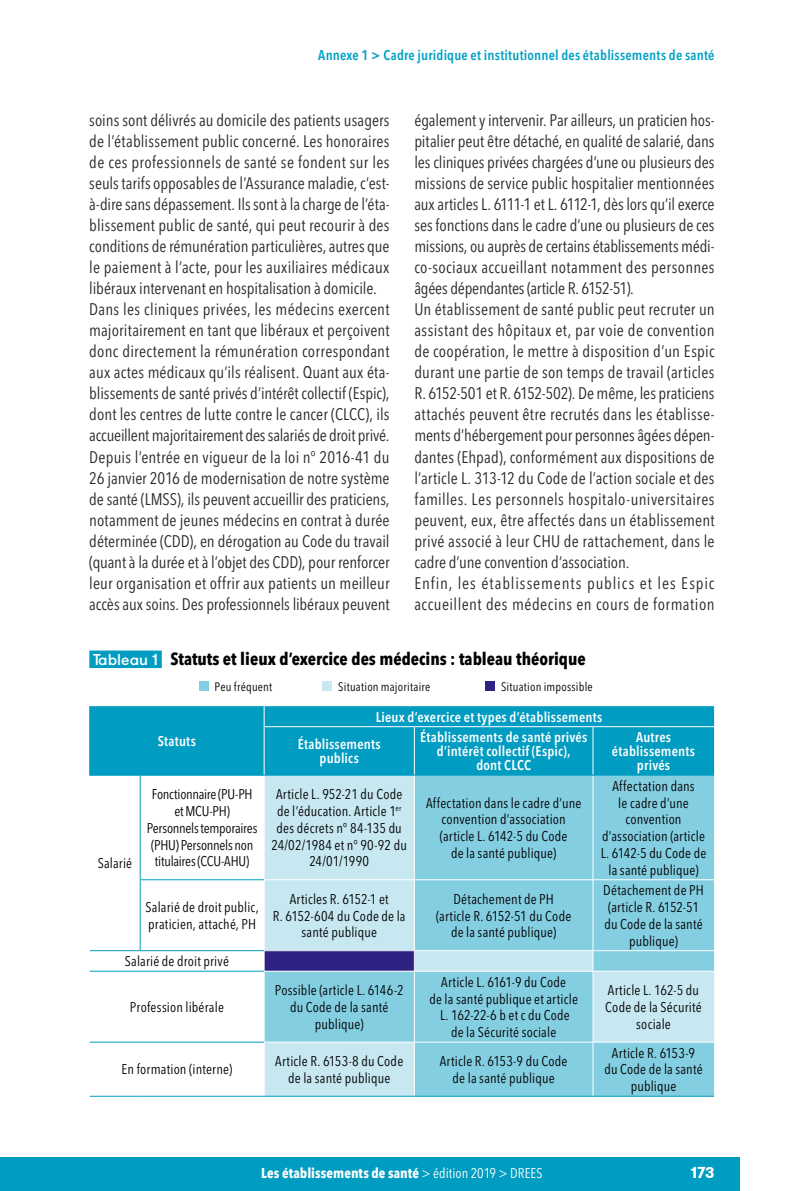
<style>
.page{position:relative;width:794px;height:1191px;background:#fff}
.page>*{position:absolute;margin:0;border:0;box-sizing:border-box;transform-origin:0 0}
.t1{font:700 condensed 17.5px "Avenir Next LT Pro";color:#000}
.t2{font:condensed 16.62px/21px "Avenir Next LT Pro";letter-spacing:.005em;color:#272726}
.t3{font:700 15.75px "GT Walsheim";color:#fff}
.t4{font:condensed 14px/16.8px "Avenir Next LT Pro";letter-spacing:.01em;color:#000;text-align:center}
.t5{font:600 condensed 14px/14px "Avenir Next LT Pro";letter-spacing:.015em;color:#fff;text-align:center}
.t6{font:condensed 14px/16.8px "Avenir Next LT Pro";letter-spacing:-.015em;color:#000;text-align:center}
.t7{font:600 condensed 14px "Avenir Next LT Pro";letter-spacing:.015em;color:#00a0c4}
.t8{font:700 condensed 14px "Avenir Next LT Pro";letter-spacing:.005em;color:#fff}
.t9{font:condensed 12.25px "Avenir Next LT Pro";letter-spacing:.015em;color:#000}
.s1{font-family:"GT Walsheim";font-weight:500;font-stretch:normal;font-size:15.75px;color:#fff}
.s2{font-weight:400}
</style>
<div class="page">
<div style="left:0;top:1157px;width:739px;height:34px;background:#009cc1"></div>
<div style="left:89px;top:650px;width:73px;height:18px;background:#009cc1"></div>
<div style="left:199px;top:681px;width:10px;height:10px;background:#84cee2"></div>
<div style="left:322px;top:681px;width:10px;height:10px;background:#c7e7f1"></div>
<div style="left:485px;top:681px;width:10px;height:10px;background:#2e2382"></div>
<div style="left:90px;top:706px;width:624px;height:68px;background:#009cc1"></div>
<svg style="left:265px;top:775px;width:449px;height:320px;background:#9ad6e6"></svg>
<div style="left:264px;top:950px;width:150px;height:21px;background:#2e2382"></div>
<hr style="left:264px;top:726px;width:150px;height:1px;background:#fff">
<hr style="left:414px;top:726px;width:179px;height:1px;background:#fff">
<hr style="left:593px;top:726px;width:121px;height:1px;background:#fff">
<svg style="left:264px;top:706px;width:1px;height:20px"></svg>
<hr style="left:264px;top:727px;width:1px;height:47px;background:#fff">
<hr style="left:414px;top:727px;width:1px;height:47px;background:#fff">
<hr style="left:592px;top:727px;width:1px;height:47px;background:#fff">
<hr style="left:414px;top:775px;width:1px;height:104px;background:#fff">
<hr style="left:592px;top:775px;width:1px;height:104px;background:#fff">
<hr style="left:264px;top:879px;width:150px;height:1px;background:#fff">
<hr style="left:414px;top:879px;width:179px;height:1px;background:#fff">
<hr style="left:414px;top:880px;width:1px;height:70px;background:#fff">
<hr style="left:593px;top:879px;width:121px;height:1px;background:#fff">
<hr style="left:592px;top:880px;width:1px;height:70px;background:#fff">
<hr style="left:264px;top:950px;width:150px;height:1px;background:#fff">
<svg style="left:264px;top:951px;width:1px;height:20px"></svg>
<hr style="left:414px;top:950px;width:179px;height:1px;background:#fff">
<svg style="left:414px;top:951px;width:1px;height:20px"></svg>
<hr style="left:593px;top:950px;width:121px;height:1px;background:#fff">
<svg style="left:592px;top:951px;width:1px;height:20px"></svg>
<hr style="left:264px;top:971px;width:150px;height:1px;background:#fff">
<hr style="left:414px;top:971px;width:179px;height:1px;background:#fff">
<hr style="left:414px;top:971px;width:1px;height:71px;background:#fff">
<hr style="left:593px;top:971px;width:121px;height:1px;background:#fff">
<hr style="left:592px;top:971px;width:1px;height:71px;background:#fff">
<hr style="left:414px;top:1042px;width:1px;height:53px;background:#fff">
<hr style="left:592px;top:1042px;width:1px;height:53px;background:#fff">
<hr style="left:140px;top:775px;width:1px;height:104px;background:#009cc1">
<hr style="left:140px;top:879px;width:124px;height:1px;background:#009cc1">
<hr style="left:140px;top:880px;width:1px;height:70px;background:#009cc1">
<hr style="left:90px;top:950px;width:50px;height:1px;background:#009cc1">
<hr style="left:140px;top:950px;width:124px;height:1px;background:#009cc1">
<hr style="left:90px;top:970px;width:50px;height:1px;background:#009cc1">
<hr style="left:140px;top:970px;width:124px;height:1px;background:#009cc1">
<hr style="left:90px;top:1095px;width:50px;height:1px;background:#009cc1">
<hr style="left:140px;top:1095px;width:124px;height:1px;background:#009cc1">
<svg style="left:89px;top:706px;width:1px;height:20px"></svg>
<hr style="left:89px;top:726px;width:1px;height:48px;background:#009cc1">
<hr style="left:89px;top:774px;width:51px;height:1px;background:#009cc1">
<hr style="left:140px;top:774px;width:124px;height:1px;background:#009cc1">
<hr style="left:264px;top:774px;width:150px;height:1px;background:#009cc1">
<hr style="left:414px;top:774px;width:179px;height:1px;background:#009cc1">
<hr style="left:593px;top:774px;width:121px;height:1px;background:#009cc1">
<hr style="left:264px;top:1095px;width:150px;height:1px;background:#009cc1">
<hr style="left:414px;top:1095px;width:179px;height:1px;background:#009cc1">
<hr style="left:593px;top:1095px;width:121px;height:1px;background:#009cc1">
<hr style="left:90px;top:1041px;width:50px;height:1px;background:#009cc1">
<hr style="left:140px;top:1041px;width:124px;height:1px;background:#009cc1">
<hr style="left:264px;top:1041px;width:150px;height:1px;background:#fff">
<hr style="left:414px;top:1041px;width:179px;height:1px;background:#fff">
<hr style="left:593px;top:1041px;width:121px;height:1px;background:#fff">
<p class="t7" style="left:318px;top:47px;width:398px">Annexe 1 &gt; Cadre juridique et institutionnel des établissements de santé</p>
<p class="t2" style="left:89px;top:110px;width:302px">soins sont délivrés au domicile des patients usagers de l’établissement public concerné. Les honoraires de ces professionnels de santé se fondent sur les seuls tarifs opposables de l’Assurance maladie, c’est&shy;à-dire sans dépassement. Ils sont à la charge de l’éta&shy;blissement public de santé, qui peut recourir à des conditions de rémunération particulières, autres que le paiement à l’acte, pour les auxiliaires médicaux libéraux intervenant en hospitalisation à domicile.<br>Dans les cliniques privées, les médecins exercent majoritairement en tant que libéraux et perçoivent donc directement la rémunération correspondant aux actes médicaux qu’ils réalisent. Quant aux éta&shy;blissements de santé privés d’intérêt collectif (Espic), dont les centres de lutte contre le cancer (CLCC), ils accueillent majoritairement des salariés de droit privé.<br>Depuis l’entrée en vigueur de la loi n° 2016-41 du 26 janvier 2016 de modernisation de notre système de santé (LMSS), ils peuvent accueillir des praticiens, notamment de jeunes médecins en contrat à durée déterminée (CDD), en dérogation au Code du travail (quant à la durée et à l’objet des CDD), pour renforcer leur organisation et offrir aux patients un meilleur accès aux soins. Des professionnels libéraux peuvent</p>
<p class="t2" style="left:414px;top:110px;width:302px">également y intervenir. Par ailleurs, un praticien hos&shy;pitalier peut être détaché, en qualité de salarié, dans les cliniques privées chargées d’une ou plusieurs des missions de service public hospitalier mentionnées aux articles L. 6111-1 et L. 6112-1, dès lors qu’il exerce ses fonctions dans le cadre d’une ou plusieurs de ces missions, ou auprès de certains établissements médi&shy;co-sociaux accueillant notamment des personnes âgées dépendantes (article R. 6152-51).<br>Un établissement de santé public peut recruter un assistant des hôpitaux et, par voie de convention de coopération, le mettre à disposition d’un Espic durant une partie de son temps de travail (articles R. 6152-501 et R. 6152-502). De même, les praticiens attachés peuvent être recrutés dans les établisse&shy;ments d’hébergement pour personnes âgées dépen&shy;dantes (Ehpad), conformément aux dispositions de l’article L. 313-12 du Code de l’action sociale et des familles. Les personnels hospitalo-universitaires peuvent, eux, être affectés dans un établissement privé associé à leur CHU de rattachement, dans le cadre d’une convention d’association.<br>Enfin, les établissements publics et les Espic accueillent des médecins en cours de formation</p>
<p class="t1" style="left:93px;top:647px;width:494px"><span class="s1">Tableau 1</span> Statuts et lieux d’exercice des médecins : tableau théorique</p>
<p class="t9" style="left:215px;top:679px;width:59px">Peu fréquent</p>
<p class="t9" style="left:338px;top:679px;width:94px">Situation majoritaire</p>
<p class="t9" style="left:501px;top:679px;width:93px">Situation impossible</p>
<p class="t4" style="left:98px;top:855px;width:36px">Salarié</p>
<p class="t5" style="left:158px;top:734px;width:40px">Statuts</p>
<p class="t5" style="left:298px;top:703px;width:306px;line-height:27.5px;text-align:left;text-indent:78px">Lieux d’exercice et types d’établissements<br>Établissements</p>
<p class="t5" style="left:319px;top:751px;width:41px">publics</p>
<p class="t5" style="left:420px;top:730px;width:169px">Établissements de santé privés d’intérêt collectif (Espic),<br>dont CLCC</p>
<p class="t5" style="left:612px;top:730px;width:85px">Autres établissements privés</p>
<p class="t6" style="left:147px;top:786px;width:112px">Fonctionnaire (PU-PH et MCU-PH)<br>Personnels temporaires (PHU) Personnels non titulaires (CCU-AHU)</p>
<p class="t4" style="left:271px;top:786px;width:137px">Article L. 952-21 du Code de l’éducation. Article 1<sup>er </sup>des décrets n° 84-135 du<br>24/02/1984 et n° 90-92 du<br>24/01/1990</p>
<p class="t4" style="left:426px;top:794px;width:157px">Affectation dans le cadre d’une convention d’association (article L. 6142-5 du Code<br>de la santé publique)</p>
<p class="t4" style="left:601px;top:777px;width:107px">Affectation dans<br>le cadre d’une convention d’association (article<br>L. 6142-5 du Code de la santé publique)</p>
<p class="t4" style="left:146px;top:898px;width:115px;text-align:left">Salarié de droit public, praticien, attaché, PH</p>
<p class="t4" style="left:273px;top:890px;width:134px">Articles R. 6152-1 et<br>R. 6152-604 du Code de la santé publique</p>
<p class="t4" style="left:436px;top:890px;width:137px">Détachement de PH (article R. 6152-51 du Code de la santé publique)</p>
<p class="t4" style="left:603px;top:882px;width:102px">Détachement de PH (article R. 6152-51 du Code de la santé publique)</p>
<p class="t4" style="left:125px;top:953px;width:106px">Salarié de droit privé</p>
<p class="t4" style="left:130px;top:998px;width:95px">Profession libérale</p>
<p class="t4" style="left:275px;top:981px;width:130px">Possible (article L. 6146-2 du Code de la santé publique)</p>
<p class="t4" style="left:429px;top:973px;width:150px">Article L. 6161-9 du Code<br>de la santé publique et article<br>L. 162-22-6 b et c du Code<br>de la Sécurité sociale</p>
<p class="t4" style="left:605px;top:981px;width:98px">Article L. 162-5 du<br>Code de la Sécurité sociale</p>
<p class="t4" style="left:122px;top:1061px;width:112px">En formation (interne)</p>
<p class="t4" style="left:275px;top:1052px;width:129px">Article R. 6153-8 du Code de la santé publique</p>
<p class="t4" style="left:440px;top:1052px;width:129px">Article R. 6153-9 du Code de la santé publique</p>
<p class="t4" style="left:604px;top:1044px;width:100px">Article R. 6153-9 du Code de la santé publique</p>
<p class="t8" style="left:261px;top:1165px;width:283px">Les établissements de santé <span class="s2">&gt; édition 2019 &gt; DREES</span></p>
<p class="t3" style="left:691px;top:1162px;width:25px">173</p>
</div>
